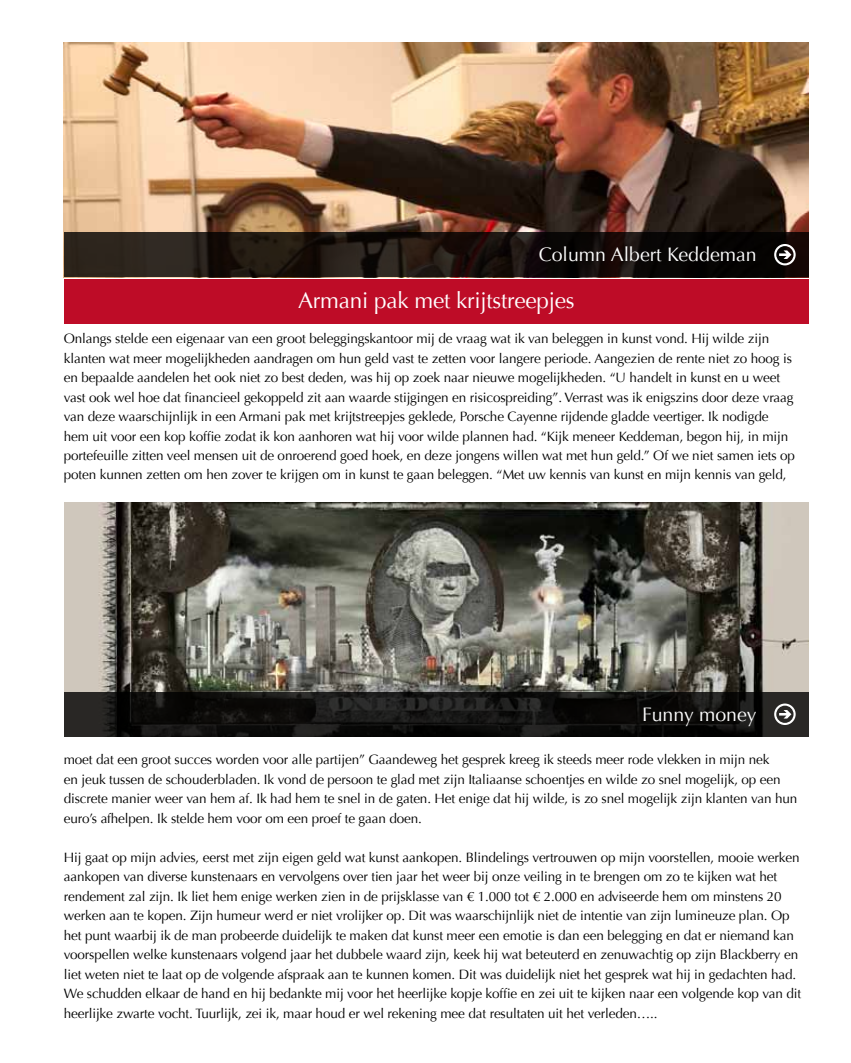
<style>
.page{position:relative;width:851px;height:1063px;background:#fff}
.page>*{position:absolute;margin:0;border:0;box-sizing:border-box;transform-origin:0 0}
.t1{font:22.5px "Optima";letter-spacing:-.01em;color:#fff}
.t2{font:19.5px "Optima";color:#fff}
.t3{font:13.5px/19.5px "Optima";letter-spacing:-.01em;color:#000}
</style>
<div class="page">
<img style="left:64px;top:502px;width:744px;height:190px">
<img style="left:64px;top:43px;width:744px;height:189px">
<svg style="left:64px;top:232px;width:744px;height:45px;background:#1a130e"></svg>
<div style="left:64px;top:280px;width:744px;height:44px;background:#be0c27"></div>
<svg style="left:64px;top:692px;width:744px;height:45px;background:#131211"></svg>
<svg style="left:774px;top:244px;width:21px;height:21px"></svg>
<svg style="left:774px;top:704px;width:21px;height:21px"></svg>
<h2 class="t2" style="left:538px;top:243px;width:219px">Column Albert Keddeman</h2>
<h1 class="t1" style="left:298px;top:287px;width:278px">Armani pak met krijtstreepjes</h1>
<p class="t3" style="left:64px;top:329px;width:732px">Onlangs stelde een eigenaar van een groot beleggingskantoor mij de vraag wat ik van beleggen in kunst vond. Hij wilde zijn klanten wat meer mogelijkheden aandragen om hun geld vast te zetten voor langere periode. Aangezien de rente niet zo hoog is en bepaalde aandelen het ook niet zo best deden, was hij op zoek naar nieuwe mogelijkheden. “U handelt in kunst en u weet vast ook wel hoe dat financieel gekoppeld zit aan waarde stijgingen en risicospreiding”. Verrast was ik enigszins door deze vraag van deze waarschijnlijk in een Armani pak met krijtstreepjes geklede, Porsche Cayenne rijdende gladde veertiger. Ik nodigde hem uit voor een kop koffie zodat ik kon aanhoren wat hij voor wilde plannen had. “Kijk meneer Keddeman, begon hij, in mijn portefeuille zitten veel mensen uit de onroerend goed hoek, en deze jongens willen wat met hun geld.” Of we niet samen iets op poten kunnen zetten om hen zover te krijgen om in kunst te gaan beleggen. “Met uw kennis van kunst en mijn kennis van geld,</p>
<h2 class="t2" style="left:642px;top:703px;width:116px">Funny money</h2>
<p class="t3" style="left:64px;top:750px;width:734px">moet dat een groot succes worden voor alle partijen” Gaandeweg het gesprek kreeg ik steeds meer rode vlekken in mijn nek<br>en jeuk tussen de schouderbladen. Ik vond de persoon te glad met zijn Italiaanse schoentjes en wilde zo snel mogelijk, op een discrete manier weer van hem af. Ik had hem te snel in de gaten. Het enige dat hij wilde, is zo snel mogelijk zijn klanten van hun euro’s afhelpen. Ik stelde hem voor om een proef te gaan doen.</p>
<p class="t3" style="left:64px;top:848px;width:738px">Hij gaat op mijn advies, eerst met zijn eigen geld wat kunst aankopen. Blindelings vertrouwen op mijn voorstellen, mooie werken aankopen van diverse kunstenaars en vervolgens over tien jaar het weer bij onze veiling in te brengen om zo te kijken wat het rendement zal zijn. Ik liet hem enige werken zien in de prijsklasse van € 1.000 tot € 2.000 en adviseerde hem om minstens 20 werken aan te kopen. Zijn humeur werd er niet vrolijker op. Dit was waarschijnlijk niet de intentie van zijn lumineuze plan. Op het punt waarbij ik de man probeerde duidelijk te maken dat kunst meer een emotie is dan een belegging en dat er niemand kan voorspellen welke kunstenaars volgend jaar het dubbele waard zijn, keek hij wat beteuterd en zenuwachtig op zijn Blackberry en liet weten niet te laat op de volgende afspraak aan te kunnen komen. Dit was duidelijk niet het gesprek wat hij in gedachten had.<br>We schudden elkaar de hand en hij bedankte mij voor het heerlijke kopje koffie en zei uit te kijken naar een volgende kop van dit heerlijke zwarte vocht. Tuurlijk, zei ik, maar houd er wel rekening mee dat resultaten uit het verleden…..</p>
</div>
